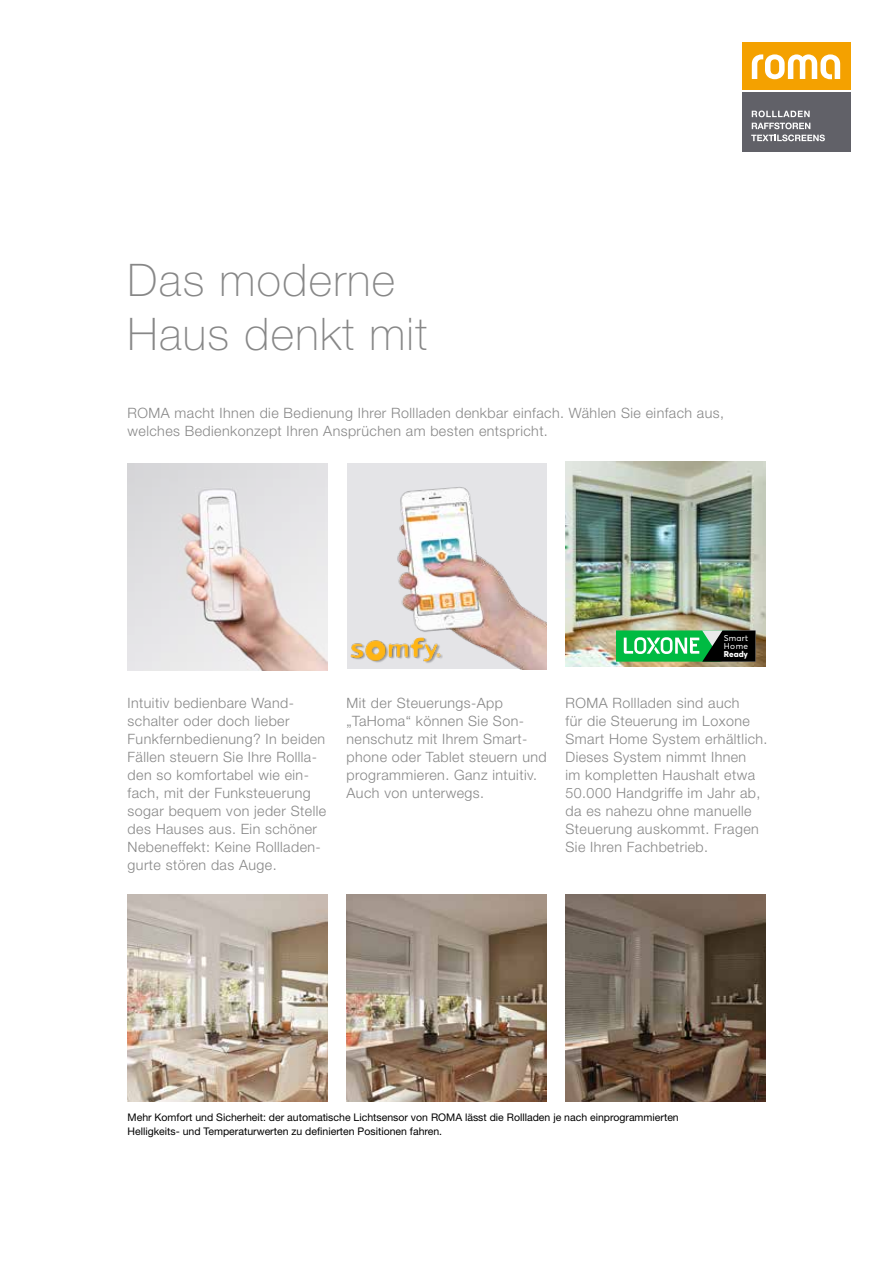
<style>
.page{position:relative;width:893px;height:1263px;background:#fff}
.page>*{position:absolute;margin:0;border:0;box-sizing:border-box;transform-origin:0 0}
.t1{font:100 45px/54px "Helvetica Neue LT Std";letter-spacing:.03em;color:#878787}
.t2{font:300 14.25px/18px "Helvetica Neue LT Std";letter-spacing:.03em;color:#878787}
.t3{font:10.5px/13.5px "Helvetica Neue LT Std";color:#000}
.t4{font:8.4px/7.8px "Averta";letter-spacing:.04em;color:#fff}
.t5{font:800 8.4px "Averta";letter-spacing:-.005em;color:#fff}
</style>
<div class="page">
<img style="left:347px;top:894px;width:199px;height:207px">
<img style="left:566px;top:894px;width:199px;height:207px">
<img style="left:128px;top:894px;width:199px;height:207px">
<div style="left:742px;top:43px;width:108px;height:47px;background:#f4a100"></div>
<div style="left:742px;top:92px;width:108px;height:59px;background:#616168"></div>
<svg style="left:752px;top:54px;width:88px;height:25px"></svg>
<svg style="left:752px;top:111px;width:58px;height:6px"></svg>
<svg style="left:752px;top:123px;width:58px;height:6px"></svg>
<svg style="left:751px;top:135px;width:74px;height:6px"></svg>
<img style="left:566px;top:461px;width:199px;height:205px">
<svg style="left:616px;top:630px;width:139px;height:32px;background:#2d8d4e"></svg>
<img style="left:128px;top:463px;width:199px;height:207px">
<div style="left:347px;top:463px;width:199px;height:206px;background:#e4e4e7"></div>
<img style="left:397px;top:487px;width:149px;height:182px">
<div style="left:351px;top:638px;width:92px;height:25px;background:#000;opacity:.3"></div>
<img style="left:351px;top:637px;width:90px;height:25px">
<h1 class="t1" style="left:128px;top:253px;width:301px">Das moderne<br>Haus denkt mit</h1>
<p class="t2" style="left:128px;top:404px;width:598px">ROMA macht Ihnen die Bedienung Ihrer Rollladen denkbar einfach. Wählen Sie einfach aus, welches Bedienkonzept Ihren Ansprüchen am besten entspricht.</p>
<p class="t2" style="left:128px;top:693px;width:200px">Intuitiv bedienbare Wand&shy;schalter oder doch lieber<br>Funkfernbedienung? In beiden<br>Fällen steuern Sie Ihre Rollla&shy;den so komfortabel wie ein&shy;fach, mit der Funksteuerung sogar bequem von jeder Stelle des Hauses aus. Ein schöner<br>Nebeneffekt: Keine Rollladen&shy;gurte stören das Auge.</p>
<p class="t2" style="left:347px;top:693px;width:202px">Mit der Steuerungs-App „TaHoma“ können Sie Son&shy;nenschutz mit Ihrem Smart&shy;phone oder Tablet steuern und programmieren. Ganz intuitiv.<br>Auch von unterwegs.</p>
<p class="t4" style="left:724px;top:634px;width:26px">Smart<br>Home</p>
<p class="t5" style="left:724px;top:648px;width:26px">Ready</p>
<p class="t2" style="left:566px;top:693px;width:204px">ROMA Rollladen sind auch<br>für die Steuerung im Loxone<br>Smart Home System erhältlich.<br>Dieses System nimmt Ihnen<br>im kompletten Haushalt etwa<br>50.000 Handgriffe im Jahr ab, da es nahezu ohne manuelle<br>Steuerung auskommt. Fragen<br>Sie Ihren Fachbetrieb.</p>
<p class="t3" style="left:128px;top:1111px;width:553px">Mehr Komfort und Sicherheit: der automatische Lichtsensor von ROMA lässt die Rollladen je nach einprogrammierten<br>Helligkeits- und Temperaturwerten zu definierten Positionen fahren.</p>
</div>
